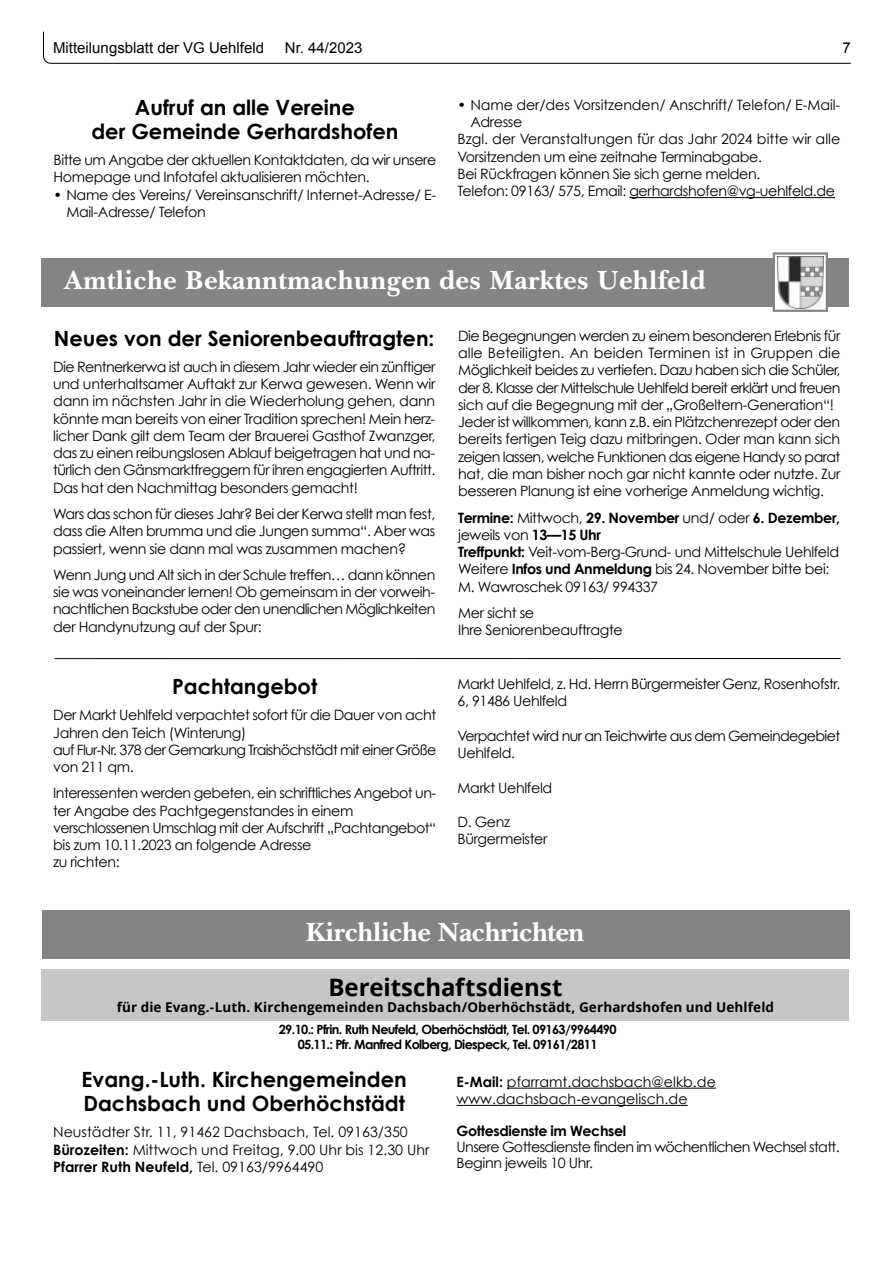
<style>
.page{position:relative;width:893px;height:1263px;background:#fff}
.page>*{position:absolute;margin:0;border:0;box-sizing:border-box;transform-origin:0 0}
.t1{font:700 27px "Baskerville BT";color:#fff}
.t2{font:700 27px "Baskerville BT";letter-spacing:-.025em;color:#fff}
.t3{font:700 24px "Open Sans";color:#000}
.t4{font:700 21px/24px "Century Gothic";color:#000}
.t5{font:15px "Arial";color:#000}
.t6{font:14.25px/17.2px "Century Gothic";letter-spacing:-.025em;color:#000}
.t7{font:14.25px/17.2px "Century Gothic";color:#000}
.t8{font:14.25px/15.9px "Century Gothic";letter-spacing:-.045em;color:#000}
.t9{font:14.25px "Century Gothic";letter-spacing:-.005em;color:#000}
.t10{font:700 14.25px "Century Gothic";letter-spacing:-.025em;color:#000}
.t11{font:700 13.5px "Open Sans";letter-spacing:.015em;color:#000}
.t12{font:700 12.75px/15.3px "Century Gothic";letter-spacing:-.05em;color:#000;text-align:center}
.s1{font-weight:700}
</style>
<div class="page">
<svg style="left:43px;top:31px;width:808px;height:33px"></svg>
<hr style="left:507px;top:1088px;width:209px;height:1px;background:#000">
<hr style="left:457px;top:1105px;width:231px;height:1px;background:#000">
<hr style="left:629px;top:197px;width:206px;height:1px;background:#000">
<div style="left:41px;top:258px;width:808px;height:49px;background:#848484"></div>
<svg style="left:776px;top:256px;width:49px;height:53px"></svg>
<div style="left:773px;top:252px;width:55px;height:60px;border:2px solid #848484"></div>
<img style="left:777px;top:256px;width:46px;height:52px">
<hr style="left:55px;top:658px;width:786px;height:1px;background:#000">
<div style="left:41px;top:969px;width:808px;height:51px;background:#c6c6c6"></div>
<div style="left:33px;top:905px;width:818px;height:57px;background:linear-gradient(to right,#fff,#fff)"></div>
<div style="left:42px;top:909px;width:808px;height:49px;background:#848484"></div>
<p class="t5" style="left:53px;top:42px;width:212px">Mitteilungsblatt der VG Uehlfeld</p>
<p class="t5" style="left:285px;top:42px;width:79px">Nr. 44/2023</p>
<p class="t5" style="left:842px;top:42px;width:10px">7</p>
<h3 class="t4" style="left:91px;top:97px;width:309px;text-align:center">Aufruf an alle Vereine<br>der Gemeinde Gerhardshofen</h3>
<p class="t6" style="left:54px;top:152px;width:384px">Bitte um Angabe der aktuellen Kontaktdaten, da wir unsere</p>
<p class="t6" style="left:54px;top:170px;width:318px">Homepage und Infotafel aktualisieren mˆchten.</p>
<p class="t6" style="left:54px;top:187px;width:384px">ï Name des Vereins/ Vereinsanschrift/ Internet-Adresse/ E-</p>
<p class="t6" style="left:66px;top:204px;width:141px">Mail-Adresse/ Telefon</p>
<p class="t9" style="left:458px;top:99px;width:384px">ï Name der/des Vorsitzenden/ Anschrift/ Telefon/ E-Mail-</p>
<p class="t6" style="left:470px;top:114px;width:53px">Adresse</p>
<p class="t7" style="left:458px;top:132px;width:384px">Bzgl. der Veranstaltungen f¸r das Jahr 2024 bitte wir alle</p>
<p class="t6" style="left:458px;top:149px;width:306px">Vorsitzenden um eine zeitnahe Terminabgabe.</p>
<p class="t6" style="left:458px;top:166px;width:304px">Bei R¸ckfragen kˆnnen Sie sich gerne melden.</p>
<p class="t6" style="left:458px;top:183px;width:379px">Telefon: 09163/ 575, Email: gerhardshofen@vg-uehlfeld.de</p>
<h1 class="t1" style="left:64px;top:270px;width:644px">Amtliche Bekanntmachungen des Marktes Uehlfeld</h1>
<h3 class="t4" style="left:54px;top:328px;width:382px">Neues von der Seniorenbeauftragten:</h3>
<p class="t6" style="left:53px;top:359px;width:384px;text-align:justify">Die Rentnerkerwa ist auch in diesem Jahr wieder ein z¸nftiger und unterhaltsamer Auftakt zur Kerwa gewesen. Wenn wir dann im n‰chsten Jahr in die Wiederholung gehen, dann kˆnnte man bereits von einer Tradition sprechen! Mein herz&shy;licher Dank gilt dem Team der Brauerei Gasthof Zwanzger, das zu einen reibungslosen Ablauf beigetragen hat und na&shy;t¸rlich den G‰nsmarktfreggern f¸r ihren engagierten Auftritt.<br>Das hat den Nachmittag besonders gemacht!</p>
<p class="t6" style="left:53px;top:506px;width:384px;text-align:justify">Wars das schon f¸r dieses Jahr? Bei der Kerwa stellt man fest, dass die Alten brumma und die Jungen summaì. Aber was passiert, wenn sie dann mal was zusammen machen?</p>
<p class="t6" style="left:53px;top:567px;width:384px;text-align:justify">Wenn Jung und Alt sich in der Schule treffenÖ dann kˆnnen sie was voneinander lernen! Ob gemeinsam in der vorweih&shy;nachtlichen Backstube oder den unendlichen Mˆglichkeiten der Handynutzung auf der Spur:</p>
<p class="t6" style="left:458px;top:328px;width:384px">Die Begegnungen werden zu einem besonderen Erlebnis f¸r alle Beteiligten. An beiden Terminen ist in Gruppen die Mˆglichkeit beides zu vertiefen. Dazu haben sich die Sch¸ler, der 8. Klasse der Mittelschule Uehlfeld bereit erkl‰rt und freuen sich auf die Begegnung mit der ÑGrofleltern-Generationì!<br>Jeder ist willkommen, kann z.B. ein Pl‰tzchenrezept oder den bereits fertigen Teig dazu mitbringen. Oder man kann sich zeigen lassen, welche Funktionen das eigene Handy so parat hat, die man bisher noch gar nicht kannte oder nutzte. Zur besseren Planung ist eine vorherige Anmeldung wichtig.</p>
<p class="t6" style="left:458px;top:510px;width:384px"><span class="s1">Termine:</span> Mittwoch, <span class="s1">29. November</span> und/ oder <span class="s1">6. Dezember, </span>jeweils von <span class="s1">13ó15 Uhr<br>Treffpunkt:</span> Veit-vom-Berg-Grund- und Mittelschule Uehlfeld Weitere <span class="s1">Infos und Anmeldung</span> bis 24. November bitte bei:<br>M. Wawroschek 09163/ 994337</p>
<p class="t6" style="left:458px;top:605px;width:166px">Mer sicht se<br>Ihre Seniorenbeauftragte</p>
<h3 class="t4" style="left:172px;top:676px;width:147px">Pachtangebot</h3>
<p class="t6" style="left:53px;top:708px;width:385px">Der Markt Uehlfeld verpachtet sofort f¸r die Dauer von acht Jahren den Teich (Winterung)<br>auf Flur-Nr. 378 der Gemarkung Traishˆchst‰dt mit einer Grˆfle von 211 qm.</p>
<p class="t6" style="left:53px;top:786px;width:385px">Interessenten werden gebeten, ein schriftliches Angebot un&shy;ter Angabe des Pachtgegenstandes in einem verschlossenen Umschlag mit der Aufschrift ÑPachtangebotì bis zum 10.11.2023 an folgende Adresse<br>zu richten:</p>
<p class="t6" style="left:458px;top:676px;width:384px">Markt Uehlfeld, z. Hd. Herrn B¸rgermeister Genz, Rosenhofstr.<br>6, 91486 Uehlfeld</p>
<p class="t8" style="left:458px;top:728px;width:384px;line-height:17.2px">Verpachtet wird nur an Teichwirte aus dem Gemeindegebiet<br>Uehlfeld.</p>
<p class="t6" style="left:458px;top:780px;width:96px">Markt Uehlfeld</p>
<p class="t6" style="left:458px;top:814px;width:91px">D. Genz<br>B¸rgermeister</p>
<h1 class="t2" style="left:305px;top:922px;width:280px">Kirchliche Nachrichten</h1>
<h2 class="t3" style="left:328px;top:977px;width:236px">Bereitschaftsdienst</h2>
<p class="t11" style="left:117px;top:1001px;width:659px">f¸r die Evang.-Luth. Kirchengemeinden Dachsbach/Oberhˆchst‰dt, Gerhardshofen und Uehlfeld</p>
<p class="t12" style="left:279px;top:1023px;width:339px">29.10.: Pfrin. Ruth Neufeld, Oberhˆchst‰dt, Tel. 09163/9964490<br>05.11.: Pfr. Manfred Kolberg, Diespeck, Tel. 09161/2811</p>
<h3 class="t4" style="left:82px;top:1069px;width:327px">Evang.-Luth. Kirchengemeinden<br>Dachsbach und Oberhˆchst‰dt</h3>
<p class="t7" style="left:53px;top:1125px;width:378px">Neust‰dter Str. 11, 91462 Dachsbach, Tel. 09163/350<br><span class="s1">B¸rozeiten:</span> Mittwoch und Freitag, 9.00 Uhr bis 12.30 Uhr<br><span class="s1">Pfarrer Ruth Neufeld,</span> Tel. 09163/9964490</p>
<p class="t7" style="left:457px;top:1074px;width:261px"><span class="s1">E-Mail:</span> pfarramt.dachsbach@elkb.de www.dachsbach-evangelisch.de</p>
<p class="t10" style="left:457px;top:1125px;width:171px">Gottesdienste im Wechsel</p>
<p class="t8" style="left:457px;top:1140px;width:385px">Unsere Gottesdienste finden im wˆchentlichen Wechsel statt.<br>Beginn jeweils 10 Uhr.</p>
</div>
